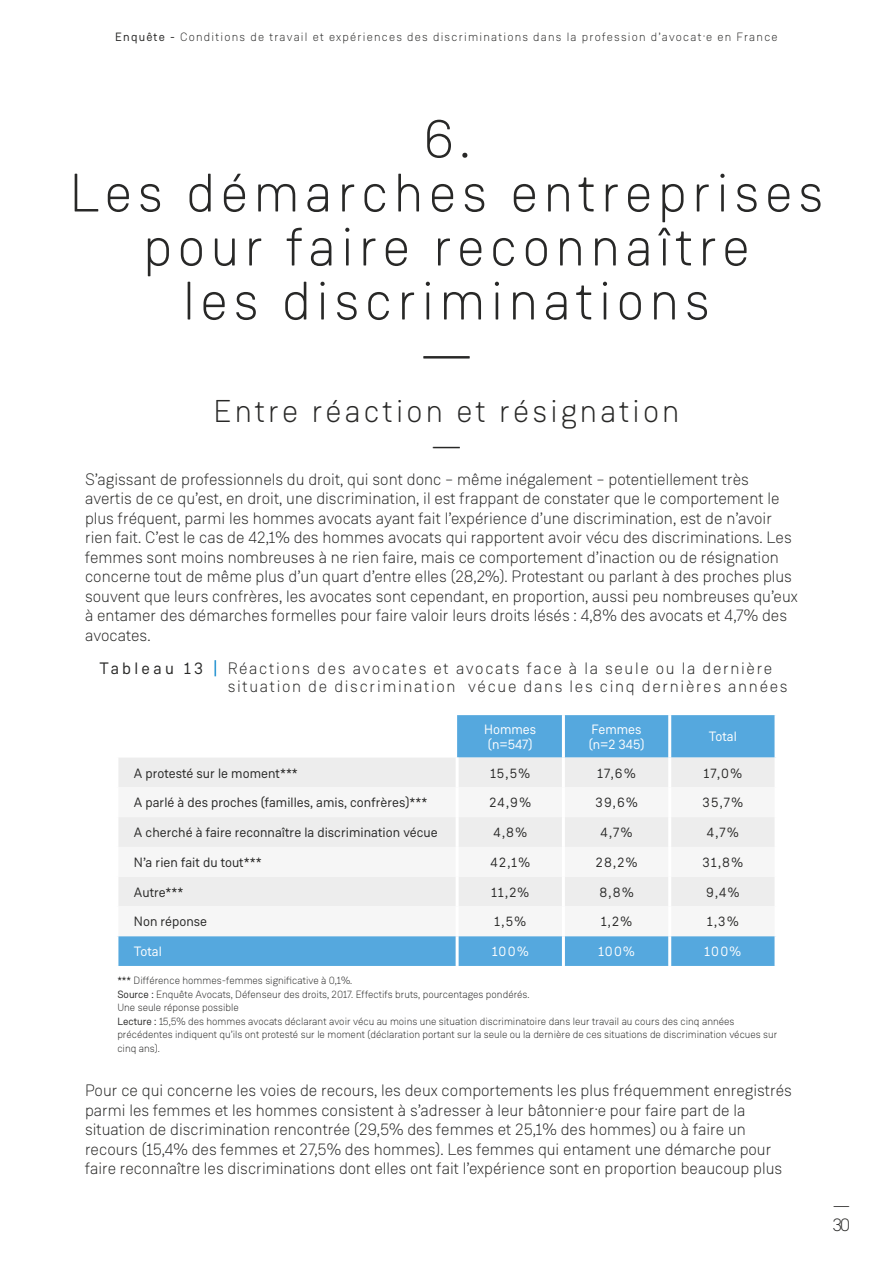
<style>
.page{position:relative;width:893px;height:1263px;background:#fff}
.page>*{position:absolute;margin:0;border:0;box-sizing:border-box;transform-origin:0 0}
.t1{font:300 54px/54px "Weissenhof Grotesk";letter-spacing:.1em;color:#282827;text-align:center}
.t2{font:300 31.5px/34.5px "Weissenhof Grotesk";letter-spacing:.1em;color:#282827;text-align:center}
.t3{font:300 18px/19.5px "Weissenhof Grotesk";color:#282827}
.t4{font:300 16.5px/19.5px "Weissenhof Grotesk";color:#282827}
.t5{font:300 16.5px/18px "Weissenhof Grotesk";letter-spacing:.1em;color:#282827}
.t6{font:13.5px "Weissenhof Grotesk";color:#282827}
.t7{font:13.5px/15px "Weissenhof Grotesk";color:#fff}
.t8{font:300 12px "Weissenhof Grotesk";letter-spacing:.1em;color:#282827}
.t9{font:300 10.5px/13.5px "Weissenhof Grotesk";color:#282827}
.s1{font-weight:400}
.s2{font-weight:400;color:#0081c9}
</style>
<div class="page">
<svg style="left:118px;top:716px;width:656px;height:248px;fill:#55a8de"></svg>
<div style="left:118px;top:758px;width:656px;height:29px;background:#ededed"></div>
<svg style="left:118px;top:787px;width:656px;height:149px;fill:#f6f6f6"></svg>
<hr style="left:562px;top:715px;width:3px;height:43px;background:#fff">
<hr style="left:668px;top:715px;width:3px;height:43px;background:#fff">
<hr style="left:456px;top:758px;width:3px;height:29px;background:#fff">
<hr style="left:562px;top:758px;width:3px;height:29px;background:#fff">
<hr style="left:668px;top:758px;width:3px;height:29px;background:#fff">
<hr style="left:456px;top:787px;width:3px;height:30px;background:#fff">
<hr style="left:562px;top:787px;width:3px;height:30px;background:#fff">
<hr style="left:668px;top:787px;width:3px;height:30px;background:#fff">
<hr style="left:456px;top:817px;width:3px;height:30px;background:#fff">
<hr style="left:562px;top:817px;width:3px;height:30px;background:#fff">
<hr style="left:668px;top:817px;width:3px;height:30px;background:#fff">
<hr style="left:456px;top:847px;width:3px;height:30px;background:#fff">
<hr style="left:562px;top:847px;width:3px;height:30px;background:#fff">
<hr style="left:668px;top:847px;width:3px;height:30px;background:#fff">
<hr style="left:456px;top:877px;width:3px;height:29px;background:#fff">
<hr style="left:562px;top:877px;width:3px;height:29px;background:#fff">
<hr style="left:668px;top:877px;width:3px;height:29px;background:#fff">
<hr style="left:456px;top:906px;width:3px;height:30px;background:#fff">
<hr style="left:562px;top:906px;width:3px;height:30px;background:#fff">
<hr style="left:668px;top:906px;width:3px;height:30px;background:#fff">
<hr style="left:456px;top:936px;width:3px;height:30px;background:#fff">
<hr style="left:562px;top:936px;width:3px;height:30px;background:#fff">
<hr style="left:668px;top:936px;width:3px;height:30px;background:#fff">
<div style="left:114px;top:713px;width:665px;height:254px;border:2px solid #fff"></div>
<p class="t8" style="left:115px;top:30px;width:664px"><span class="s1">Enquête -</span> Conditions de travail et expériences des discriminations dans la profession d’avocat·e en France</p>
<h1 class="t1" style="left:70px;top:111px;width:755px">6.<br>Les démarches entreprises pour faire reconnaître<br>les discriminations<br>—</h1>
<h2 class="t2" style="left:213px;top:394px;width:467px">Entre réaction et résignation —</h2>
<p class="t4" style="left:85px;top:469px;width:714px">S’agissant de professionnels du droit, qui sont donc – même inégalement – potentiellement très avertis de ce qu’est, en droit, une discrimination, il est frappant de constater que le comportement le plus fréquent, parmi les hommes avocats ayant fait l’expérience d’une discrimination, est de n’avoir rien fait. C’est le cas de 42,1% des hommes avocats qui rapportent avoir vécu des discriminations. Les femmes sont moins nombreuses à ne rien faire, mais ce comportement d’inaction ou de résignation concerne tout de même plus d’un quart d’entre elles (28,2%). Protestant ou parlant à des proches plus souvent que leurs confrères, les avocates sont cependant, en proportion, aussi peu nombreuses qu’eux à entamer des démarches formelles pour faire valoir leurs droits lésés : 4,8% des avocats et 4,7% des avocates.</p>
<p class="t5" style="left:228px;top:660px;width:561px;text-indent:-128px"><span class="s1">Tableau 13</span> <span class="s2">|</span> Réactions des avocates et avocats face à la seule ou la dernière situation de discrimination vécue dans les cinq dernières années</p>
<p class="t7" style="left:484px;top:722px;width:54px">Hommes (n=547)</p>
<p class="t7" style="left:589px;top:722px;width:57px">Femmes (n=2 345)</p>
<p class="t7" style="left:709px;top:729px;width:29px">Total</p>
<p class="t6" style="left:134px;top:765px;width:165px">A protesté sur le moment***</p>
<p class="t6" style="left:490px;top:765px;width:41px">15,5%</p>
<p class="t6" style="left:597px;top:765px;width:40px">17,6%</p>
<p class="t6" style="left:704px;top:765px;width:40px">17,0%</p>
<p class="t6" style="left:134px;top:794px;width:295px">A parlé à des proches (familles, amis, confrères)***</p>
<p class="t6" style="left:490px;top:794px;width:43px">24,9%</p>
<p class="t6" style="left:595px;top:794px;width:44px">39,6%</p>
<p class="t6" style="left:703px;top:794px;width:42px">35,7%</p>
<p class="t6" style="left:134px;top:824px;width:305px">A cherché à faire reconnaître la discrimination vécue</p>
<p class="t6" style="left:493px;top:824px;width:35px">4,8%</p>
<p class="t6" style="left:601px;top:824px;width:33px">4,7%</p>
<p class="t6" style="left:707px;top:824px;width:33px">4,7%</p>
<p class="t6" style="left:134px;top:854px;width:129px">N’a rien fait du tout***</p>
<p class="t6" style="left:490px;top:854px;width:41px">42,1%</p>
<p class="t6" style="left:596px;top:854px;width:43px">28,2%</p>
<p class="t6" style="left:703px;top:854px;width:42px">31,8%</p>
<p class="t6" style="left:134px;top:884px;width:51px">Autre***</p>
<p class="t6" style="left:491px;top:884px;width:39px">11,2%</p>
<p class="t6" style="left:600px;top:884px;width:36px">8,8%</p>
<p class="t6" style="left:706px;top:884px;width:35px">9,4%</p>
<p class="t6" style="left:134px;top:913px;width:75px">Non réponse</p>
<p class="t6" style="left:495px;top:913px;width:33px">1,5%</p>
<p class="t6" style="left:601px;top:913px;width:33px">1,2%</p>
<p class="t6" style="left:707px;top:913px;width:33px">1,3%</p>
<p class="t7" style="left:134px;top:944px;width:29px">Total</p>
<p class="t7" style="left:492px;top:944px;width:38px">100%</p>
<p class="t7" style="left:598px;top:944px;width:38px">100%</p>
<p class="t7" style="left:705px;top:944px;width:38px">100%</p>
<p class="t9" style="left:117px;top:974px;width:662px"><span class="s1">***</span> Différence hommes-femmes significative à 0,1%.<br><span class="s1">Source :</span> Enquête Avocats, Défenseur des droits, 2017. Effectifs bruts, pourcentages pondérés.<br>Une seule réponse possible<br><span class="s1">Lecture :</span> 15,5% des hommes avocats déclarant avoir vécu au moins une situation discriminatoire dans leur travail au cours des cinq années précédentes indiquent qu’ils ont protesté sur le moment (déclaration portant sur la seule ou la dernière de ces situations de discrimination vécues sur cinq ans).</p>
<p class="t4" style="left:85px;top:1081px;width:708px">Pour ce qui concerne les voies de recours, les deux comportements les plus fréquemment enregistrés parmi les femmes et les hommes consistent à s’adresser à leur bâtonnier·e pour faire part de la situation de discrimination rencontrée (29,5% des femmes et 25,1% des hommes) ou à faire un recours (15,4% des femmes et 27,5% des hommes). Les femmes qui entament une démarche pour faire reconnaître les discriminations dont elles ont fait l’expérience sont en proportion beaucoup plus</p>
<p class="t3" style="left:833px;top:1195px;width:19px">—<br>30</p>
</div>
